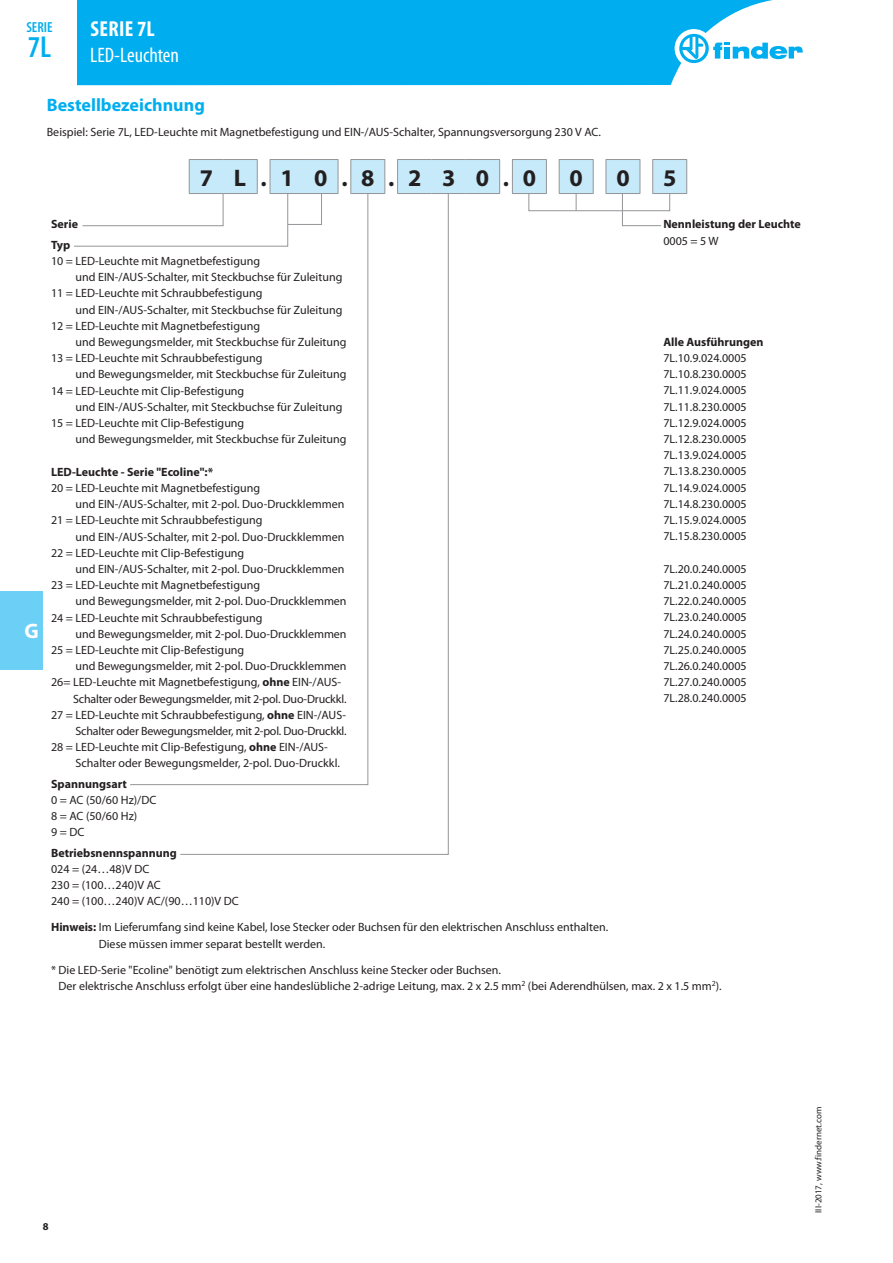
<style>
.page{position:relative;width:893px;height:1263px;background:#fff}
.page>*{position:absolute;margin:0;border:0;box-sizing:border-box;transform-origin:0 0}
.t1{font:600 condensed 30.3px "Myriad Pro";color:#00aeef}
.t2{font:700 24px "Myriad Pro";color:#231f20}
.t3{font:700 condensed 21.75px "Myriad Pro";letter-spacing:.02em;color:#fff}
.t4{font:condensed 21px "Myriad Pro";color:#fff}
.t5{font:700 21px "Myriad Pro";color:#fff}
.t6{font:700 18px "Myriad Pro";color:#00aeef}
.t7{font:600 condensed 14.55px "Myriad Pro";color:#00aeef}
.t8{font:12px/16.2px "Myriad Pro";color:#231f20}
.t9{font:700 12px/20.4px "Myriad Pro";color:#231f20}
.t10{font:12px "Myriad Pro";letter-spacing:-.02em;color:#231f20}
.t11{font:700 10.5px "Myriad Pro";color:#231f20}
.t12{font:9px "Myriad Pro";color:#231f20}
.s1{font-weight:700}
</style>
<div class="page">
<hr style="left:189px;top:159px;width:34px;height:1px;background:#939598">
<hr style="left:223px;top:159px;width:35px;height:1px;background:#939598">
<hr style="left:270px;top:159px;width:34px;height:1px;background:#939598">
<hr style="left:304px;top:159px;width:34px;height:1px;background:#939598">
<hr style="left:350px;top:159px;width:35px;height:1px;background:#939598">
<hr style="left:397px;top:159px;width:35px;height:1px;background:#939598">
<hr style="left:432px;top:159px;width:34px;height:1px;background:#939598">
<hr style="left:466px;top:159px;width:34px;height:1px;background:#939598">
<hr style="left:512px;top:159px;width:35px;height:1px;background:#939598">
<hr style="left:559px;top:159px;width:35px;height:1px;background:#939598">
<hr style="left:606px;top:159px;width:34px;height:1px;background:#939598">
<hr style="left:652px;top:159px;width:35px;height:1px;background:#939598">
<svg style="left:180px;top:247px;width:269px;height:608px"></svg>
<svg style="left:74px;top:160px;width:613px;height:87px"></svg>
<div style="left:0;top:591px;width:43px;height:79px;background:#6bcff6"></div>
<div style="left:77px;top:0;width:696px;height:85px;background:#00aeef"></div>
<div style="left:675px;top:29px;width:38px;height:39px;background:#fff;border-radius:50%"></div>
<svg style="left:679px;top:34px;width:124px;height:29px"></svg>
<p class="t7" style="left:26px;top:19px;width:28px">SERIE</p>
<h1 class="t1" style="left:28px;top:30px;width:25px">7L</h1>
<h3 class="t3" style="left:90px;top:16px;width:66px">SERIE 7L</h3>
<h3 class="t4" style="left:90px;top:42px;width:90px">LED-Leuchten</h3>
<h3 class="t5" style="left:24px;top:618px;width:16px">G</h3>
<h3 class="t6" style="left:47px;top:93px;width:160px">Bestellbezeichnung</h3>
<p class="t8" style="left:47px;top:124px;width:556px">Beispiel: Serie 7L, LED-Leuchte mit Magnetbefestigung und EIN-/AUS-Schalter, Spannungsversorgung 230 V AC.</p>
<h2 class="t2" style="left:200px;top:162px;width:338px">7 L.1 0.8.2 3 0.0</h2>
<h2 class="t2" style="left:570px;top:162px;width:15px">0</h2>
<h2 class="t2" style="left:616px;top:162px;width:15px">0</h2>
<h2 class="t2" style="left:663px;top:162px;width:15px">5</h2>
<p class="t9" style="left:51px;top:214px;width:29px">Serie<br>Typ</p>
<p class="t8" style="left:51px;top:253px;width:211px">10 = LED-Leuchte mit Magnetbefestigung</p>
<p class="t8" style="left:76px;top:269px;width:268px">und EIN-/AUS-Schalter, mit Steckbuchse für Zuleitung</p>
<p class="t8" style="left:51px;top:285px;width:213px">11 = LED-Leuchte mit Schraubbefestigung</p>
<p class="t8" style="left:76px;top:301px;width:268px">und EIN-/AUS-Schalter, mit Steckbuchse für Zuleitung</p>
<p class="t8" style="left:51px;top:318px;width:211px">12 = LED-Leuchte mit Magnetbefestigung</p>
<p class="t8" style="left:76px;top:334px;width:272px">und Bewegungsmelder, mit Steckbuchse für Zuleitung</p>
<p class="t8" style="left:51px;top:350px;width:213px">13 = LED-Leuchte mit Schraubbefestigung</p>
<p class="t8" style="left:76px;top:366px;width:272px">und Bewegungsmelder, mit Steckbuchse für Zuleitung</p>
<p class="t8" style="left:51px;top:382px;width:195px">14 = LED-Leuchte mit Clip-Befestigung</p>
<p class="t8" style="left:76px;top:399px;width:268px">und EIN-/AUS-Schalter, mit Steckbuchse für Zuleitung</p>
<p class="t8" style="left:51px;top:415px;width:195px">15 = LED-Leuchte mit Clip-Befestigung</p>
<p class="t8" style="left:76px;top:431px;width:272px">und Bewegungsmelder, mit Steckbuchse für Zuleitung</p>
<p class="t9" style="left:51px;top:461px;width:164px">LED-Leuchte - Serie "Ecoline":*</p>
<p class="t8" style="left:51px;top:480px;width:211px">20 = LED-Leuchte mit Magnetbefestigung</p>
<p class="t8" style="left:76px;top:496px;width:270px">und EIN-/AUS-Schalter, mit 2-pol. Duo-Druckklemmen</p>
<p class="t8" style="left:51px;top:512px;width:213px">21 = LED-Leuchte mit Schraubbefestigung</p>
<p class="t8" style="left:76px;top:528px;width:270px">und EIN-/AUS-Schalter, mit 2-pol. Duo-Druckklemmen</p>
<p class="t8" style="left:51px;top:544px;width:195px">22 = LED-Leuchte mit Clip-Befestigung</p>
<p class="t8" style="left:76px;top:561px;width:270px">und EIN-/AUS-Schalter, mit 2-pol. Duo-Druckklemmen</p>
<p class="t8" style="left:51px;top:577px;width:211px">23 = LED-Leuchte mit Magnetbefestigung</p>
<p class="t8" style="left:76px;top:593px;width:272px">und Bewegungsmelder, mit 2-pol. Duo-Druckklemmen</p>
<p class="t8" style="left:51px;top:609px;width:213px">24 = LED-Leuchte mit Schraubbefestigung</p>
<p class="t8" style="left:76px;top:625px;width:272px">und Bewegungsmelder, mit 2-pol. Duo-Druckklemmen</p>
<p class="t8" style="left:51px;top:642px;width:195px">25 = LED-Leuchte mit Clip-Befestigung</p>
<p class="t8" style="left:76px;top:658px;width:272px">und Bewegungsmelder, mit 2-pol. Duo-Druckklemmen</p>
<p class="t8" style="left:51px;top:674px;width:292px">26= LED-Leuchte mit Magnetbefestigung, <span class="s1">ohne</span> EIN-/AUS-</p>
<p class="t8" style="left:73px;top:690px;width:275px">Schalter oder Bewegungsmelder, mit 2-pol. Duo-Druckkl.</p>
<p class="t8" style="left:51px;top:706px;width:297px">27 = LED-Leuchte mit Schraubbefestigung, <span class="s1">ohne</span> EIN-/AUS-</p>
<p class="t10" style="left:76px;top:723px;width:272px">Schalter oder Bewegungsmelder, mit 2-pol. Duo-Druckkl.</p>
<p class="t8" style="left:51px;top:739px;width:278px">28 = LED-Leuchte mit Clip-Befestigung, <span class="s1">ohne</span> EIN-/AUS-</p>
<p class="t8" style="left:76px;top:755px;width:266px">Schalter oder Bewegungsmelder, 2-pol. Duo-Druckkl.</p>
<p class="t9" style="left:51px;top:773px;width:77px">Spannungsart</p>
<p class="t8" style="left:51px;top:792px;width:107px">0 = AC (50/60 Hz)/DC<br>8 = AC (50/60 Hz)<br>9 = DC</p>
<p class="t9" style="left:51px;top:842px;width:127px">Betriebsnennspannung</p>
<p class="t8" style="left:51px;top:861px;width:189px">024 = (24…48)V DC<br>230 = (100…240)V AC<br>240 = (100…240)V AC/(90…110)V DC</p>
<p class="t9" style="left:663px;top:214px;width:139px">Nennleistung der Leuchte</p>
<p class="t8" style="left:663px;top:232px;width:57px">0005 = 5 W</p>
<p class="t9" style="left:663px;top:331px;width:102px">Alle Ausführungen</p>
<p class="t8" style="left:663px;top:350px;width:85px;text-align:justify">7L.10.9.024.0005<br>7L.10.8.230.0005<br>7L.11.9.024.0005<br>7L.11.8.230.0005<br>7L.12.9.024.0005<br>7L.12.8.230.0005<br>7L.13.9.024.0005<br>7L.13.8.230.0005<br>7L.14.9.024.0005<br>7L.14.8.230.0005<br>7L.15.9.024.0005<br>7L.15.8.230.0005</p>
<p class="t8" style="left:663px;top:560px;width:85px;text-align:justify">7L.20.0.240.0005<br>7L.21.0.240.0005<br>7L.22.0.240.0005<br>7L.23.0.240.0005<br>7L.24.0.240.0005<br>7L.25.0.240.0005<br>7L.26.0.240.0005<br>7L.27.0.240.0005<br>7L.28.0.240.0005</p>
<p class="t8" style="left:99px;top:919px;width:511px;text-indent:-48px"><span class="s1">Hinweis:</span> Im Lieferumfang sind keine Kabel, lose Stecker oder Buchsen für den elektrischen Anschluss enthalten.<br>Diese müssen immer separat bestellt werden.</p>
<p class="t8" style="left:59px;top:961px;width:665px;text-indent:-8px">* Die LED-Serie "Ecoline" benötigt zum elektrischen Anschluss keine Stecker oder Buchsen.<br>Der elektrische Anschluss erfolgt über eine handeslübliche 2-adrige Leitung, max. 2 x 2.5 mm<sup>2</sup> (bei Aderendhülsen, max. 2 x 1.5 mm<sup>2</sup>).</p>
<p class="t11" style="left:43px;top:1219px;width:7px">8</p>
<p class="t12" style="left:813px;top:1213px;width:108px;rotate:-90deg">III-2017, www.findernet.com</p>
</div>
